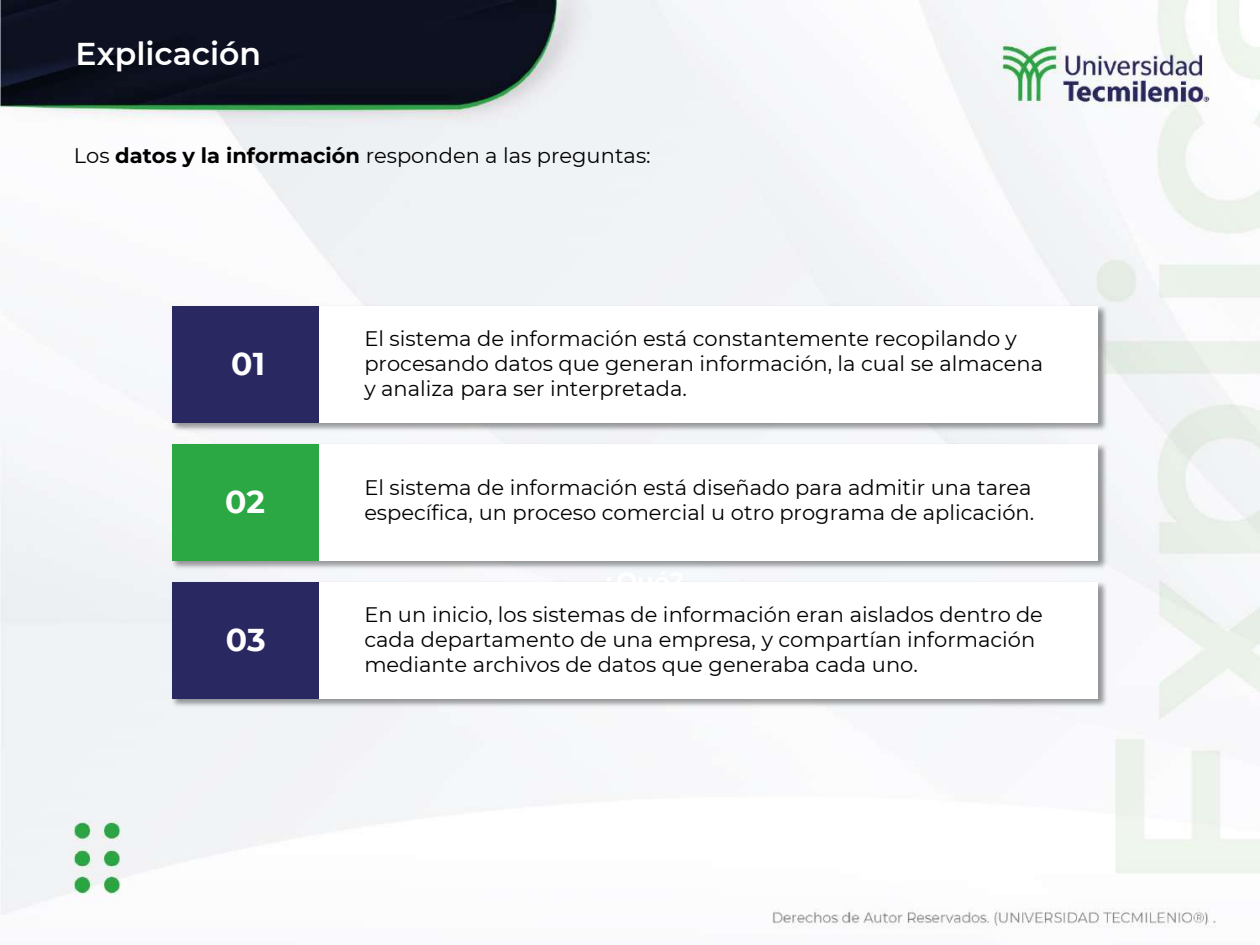
<style>
.page{position:relative;width:1260px;height:945px;background:#fff}
.page>*{position:absolute;margin:0;border:0;box-sizing:border-box;transform-origin:0 0}
.t1{font:600 31.5px "Montserrat";color:#fff}
.t2{font:700 31.5px "Montserrat";color:#fff}
.t3{font:21px/25.2px "Montserrat";color:#000}
.s1{font-weight:700}
</style>
<div class="page">
<img style="left:0;top:0;width:1260px;height:928px">
<img style="left:169px;top:302px;width:940px;height:132px">
<div style="left:172px;top:306px;width:147px;height:117px;background:#2a2861"></div>
<div style="left:319px;top:306px;width:779px;height:117px;background:#fff"></div>
<img style="left:169px;top:440px;width:940px;height:132px">
<div style="left:172px;top:444px;width:147px;height:116px;background:#2ba744"></div>
<div style="left:319px;top:444px;width:779px;height:116px;background:#fff"></div>
<img style="left:169px;top:578px;width:940px;height:132px">
<div style="left:172px;top:582px;width:147px;height:116px;background:#2a2861"></div>
<div style="left:319px;top:582px;width:779px;height:116px;background:#fff"></div>
<h1 class="t1" style="left:76px;top:32px;width:187px">Explicación</h1>
<p class="t3" style="left:74px;top:142px;width:578px">Los <span class="s1">datos y la información</span> responden a las preguntas:</p>
<h1 class="t2" style="left:231px;top:341px;width:35px">01</h1>
<h1 class="t2" style="left:225px;top:479px;width:42px">02</h1>
<h1 class="t2" style="left:226px;top:617px;width:42px">03</h1>
<p class="t3" style="left:364px;top:325px;width:680px">El sistema de información está constantemente recopilando y procesando datos que generan información, la cual se almacena y analiza para ser interpretada.</p>
<p class="t3" style="left:364px;top:474px;width:671px">El sistema de información está diseñado para admitir una tarea específica, un proceso comercial u otro programa de aplicación.</p>
<p class="t3" style="left:364px;top:601px;width:680px">En un inicio, los sistemas de información eran aislados dentro de cada departamento de una empresa, y compartían información mediante archivos de datos que generaba cada uno.</p>
</div>
